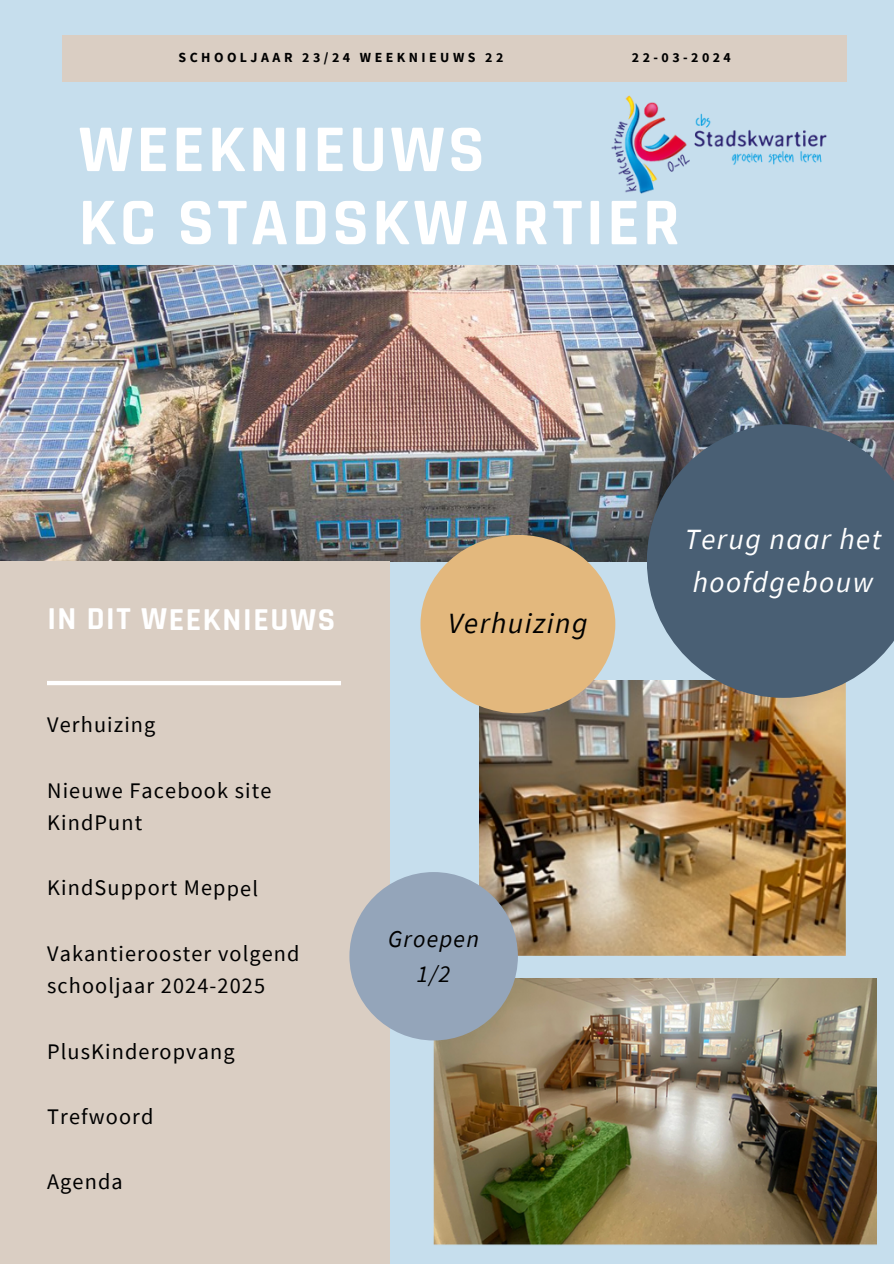
<style>
.page{position:relative;width:894px;height:1264px;background:#fff}
.page>*{position:absolute;margin:0;border:0;box-sizing:border-box;transform-origin:0 0}
.t1{font:700 67.5px/73.2px "Rajdhani";letter-spacing:.05em;color:#fff}
.t2{font:700 32.25px "Rajdhani";letter-spacing:.05em;color:#fff}
.t3{font:italic 29.4px/42.8px "Source Sans Pro";letter-spacing:.05em;color:#fff}
.t4{font:italic 29.4px "Source Sans Pro";letter-spacing:.05em;color:#000}
.t5{font:italic 24.15px/34.8px "Source Sans Pro";letter-spacing:.05em;color:#000;text-align:center}
.t6{font:22.2px/32.5px "Source Sans Pro";letter-spacing:.05em;color:#000}
.t7{font:700 13.95px "Source Sans Pro";letter-spacing:.25em;color:#000}
</style>
<div class="page">
<div style="left:0;top:0;width:893px;height:1263px;background:#c6deed"></div>
<div style="left:62px;top:36px;width:784px;height:46px;background:#dacec3"></div>
<img style="left:611px;top:95px;width:215px;height:99px">
<img style="left:0;top:265px;width:893px;height:296px">
<div style="left:0;top:561px;width:389px;height:702px;background:#dacec3"></div>
<div style="left:47px;top:680px;width:294px;height:5px;background:#fff"></div>
<img style="left:433px;top:978px;width:442px;height:267px">
<img style="left:479px;top:680px;width:367px;height:276px">
<svg style="left:646px;top:424px;width:247px;height:274px;background:#55687a"></svg>
<div style="left:420px;top:535px;width:195px;height:178px;background:#e3b87d;border-radius:50%"></div>
<div style="left:349px;top:872px;width:168px;height:168px;background:#94a5ba;border-radius:50%"></div>
<p class="t7" style="left:178px;top:48px;width:326px">SCHOOLJAAR 23/24 WEEKNIEUWS 22</p>
<p class="t7" style="left:631px;top:48px;width:101px">22-03-2024</p>
<p class="t1" style="left:79px;top:115px;width:602px">WEEKNIEUWS<br>KC STADSKWARTIER</p>
<p class="t2" style="left:47px;top:599px;width:289px">IN DIT WEEKNIEUWS</p>
<h2 class="t6" style="left:47px;top:708px;width:110px">Verhuizing</h2>
<h2 class="t6" style="left:47px;top:773px;width:226px">Nieuwe Facebook site<br>KindPunt</h2>
<p class="t6" style="left:47px;top:871px;width:212px">KindSupport Meppel</p>
<h3 class="t6" style="left:47px;top:936px;width:254px">Vakantierooster volgend schooljaar 2024-2025</h3>
<p class="t6" style="left:47px;top:1034px;width:189px">PlusKinderopvang</p>
<h4 class="t6" style="left:47px;top:1099px;width:108px">Trefwoord</h4>
<h4 class="t6" style="left:47px;top:1164px;width:77px">Agenda</h4>
<h4 class="t4" style="left:448px;top:604px;width:141px">Verhuizing</h4>
<h4 class="t5" style="left:388px;top:921px;width:92px">Groepen<br>1/2</h4>
<h4 class="t3" style="left:684px;top:517px;width:198px">Terug naar het hoofdgebouw</h4>
</div>
